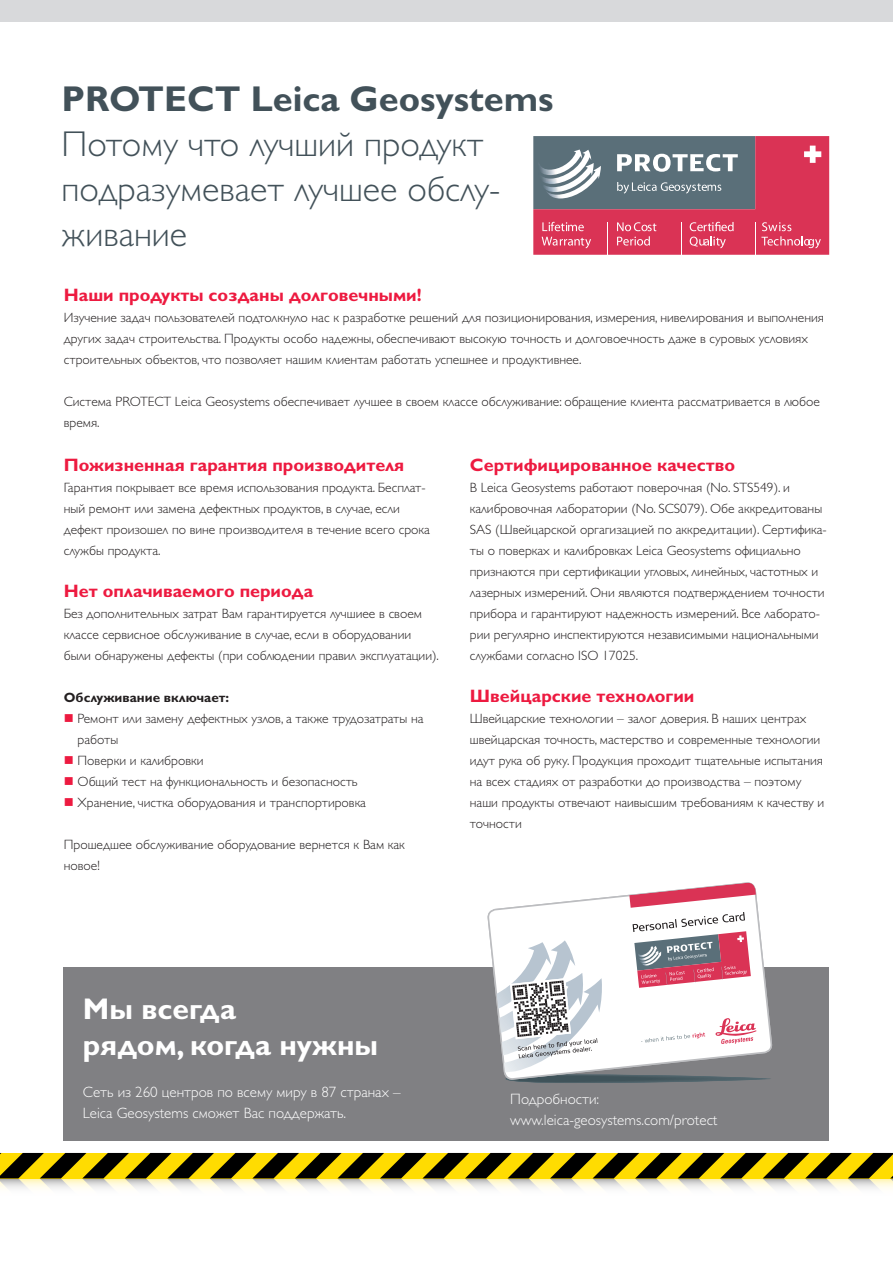
<style>
.page{position:relative;width:893px;height:1263px;background:#fff}
.page>*{position:absolute;margin:0;border:0;box-sizing:border-box;transform-origin:0 0}
.t1{font:300 36px/45px "Gill Sans Cyr";color:#425159}
.t2{font:700 36px "Gill Sans Cyr";color:#425159}
.t3{font:700 30px/36px "Gill Sans Cyr";color:#fff}
.t4{font:700 18px "Gill Sans Cyr";color:#ed1a40}
.t5{font:300 15px/21px "Gill Sans Cyr";color:#fff}
.t6{font:300 13.5px/21px "Gill Sans Cyr";color:#231f20}
.t7{font:700 13.5px "Gill Sans Cyr";color:#231f20}
.s1{color:#ed1a40}
</style>
<div class="page">
<svg style="left:0;top:1153px;width:893px;height:36px;background:#a0923c"></svg>
<div style="left:0;top:0;width:893px;height:22px;background:#d8d9db"></div>
<div style="left:64px;top:967px;width:765px;height:174px;background:#808083"></div>
<svg style="left:533px;top:136px;width:296px;height:119px;background:#ab6175"></svg>
<svg style="left:487px;top:882px;width:285px;height:167px"></svg>
<svg style="left:497px;top:883px;width:274px;height:200px"></svg>
<h1 class="t2" style="left:62px;top:78px;width:493px">PROTECT Leica Geosystems</h1>
<h1 class="t1" style="left:62px;top:121px;width:440px">Потому что лучший продукт подразумевает лучшее обслу&shy;живание</h1>
<h3 class="t4" style="left:64px;top:284px;width:359px">Наши продукты созданы долговечными!</h3>
<p class="t6" style="left:64px;top:307px;width:762px">Изучение задач пользователей подтолкнуло нас к разработке решений для позиционирования, измерения, нивелирования и выполнения других задач строительства. Продукты особо надежны, обеспечивают высокую точность и долговоечность даже в суровых условиях строительных объектов, что позволяет нашим клиентам работать успешнее и продуктивнее.</p>
<p class="t6" style="left:64px;top:391px;width:758px">Система PROTECT Leica Geosystems обеспечивает лучшее в своем классе обслуживание: обращение клиента рассматривается в любое время.</p>
<h3 class="t4" style="left:64px;top:454px;width:342px">Пожизненная гарантия производителя</h3>
<p class="t6" style="left:64px;top:477px;width:368px">Гарантия покрывает все время использования продукта. Бесплат&shy;ный ремонт или замена дефектных продуктов, в случае, если дефект произошел по вине производителя в течение всего срока службы продукта.</p>
<h3 class="t4" style="left:64px;top:580px;width:251px">Нет оплачиваемого периода</h3>
<p class="t6" style="left:64px;top:603px;width:377px">Без дополнительных затрат Вам гарантируется лучшиее в своем классе сервисное обслуживание в случае, если в оборудовании были обнаружены дефекты (при соблюдении правил эксплуатации).</p>
<p class="t7" style="left:64px;top:689px;width:167px">Обслуживание включает:</p>
<p class="t6" style="left:78px;top:708px;width:347px;text-indent:-14px"><span class="s1">■</span> Ремонт или замену дефектных узлов, а также трудозатраты на работы</p>
<p class="t6" style="left:64px;top:750px;width:141px"><span class="s1">■</span> Поверки и калибровки</p>
<p class="t6" style="left:64px;top:771px;width:295px"><span class="s1">■</span> Общий тест на функциональность и безопасность</p>
<p class="t6" style="left:64px;top:792px;width:304px"><span class="s1">■</span> Хранение, чистка оборудования и транспортировка</p>
<p class="t6" style="left:64px;top:834px;width:343px">Прошедшее обслуживание оборудование вернется к Вам как новое!</p>
<h3 class="t4" style="left:470px;top:454px;width:267px">Сертифицированное качество</h3>
<p class="t6" style="left:470px;top:477px;width:358px">В Leica Geosystems работают поверочная (No. STS549). и калибровочная лаборатории (No. SCS079). Обе аккредитованы SAS (Швейцарской оргагизацией по аккредитации). Сертифика&shy;ты о поверках и калибровках Leica Geosystems официально признаются при сертификации угловых, линейных, частотных и лазерных измерений. Они являются подтверждением точности прибора и гарантируют надежность измерений. Все лаборато&shy;рии регулярно инспектируются независимыми национальными службами согласно ISO 17025.</p>
<h3 class="t4" style="left:470px;top:685px;width:226px">Швейцарские технологии</h3>
<p class="t6" style="left:470px;top:708px;width:356px">Швейцарские технологии – залог доверия. В наших центрах швейцарская точность, мастерство и современные технологии идут рука об руку. Продукция проходит тщательные испытания на всех стадиях от разработки до производства – поэтому наши продукты отвечают наивысшим требованиям к качеству и точности</p>
<h2 class="t3" style="left:83px;top:991px;width:297px">Мы всегда<br>рядом, когда нужны</h2>
<p class="t5" style="left:83px;top:1082px;width:319px">Сеть из 260 центров по всему миру в 87 странах –<br>Leica Geosystems сможет Вас поддержать.</p>
<p class="t5" style="left:510px;top:1089px;width:209px">Подробности: www.leica-geosystems.com/protect</p>
</div>
